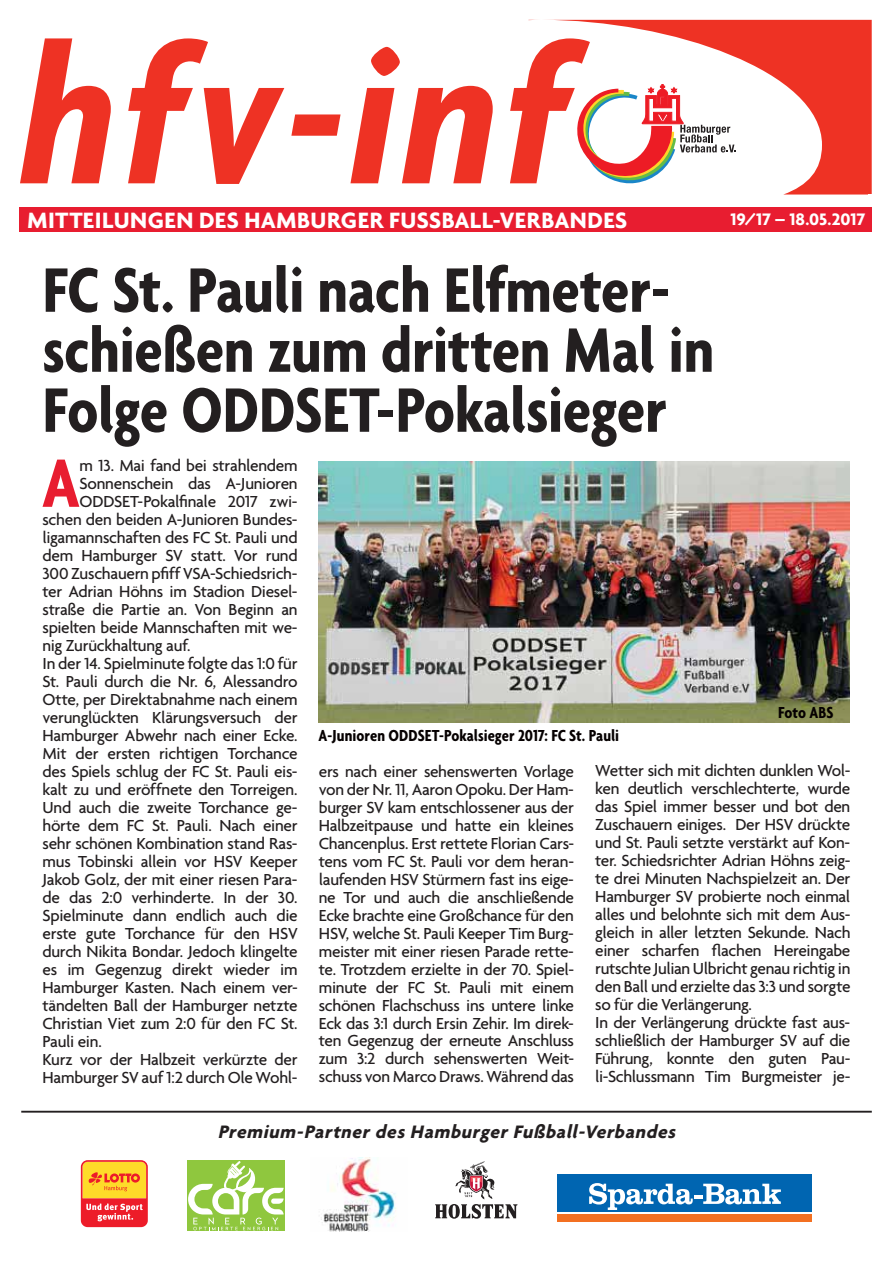
<style>
.page{position:relative;width:893px;height:1263px;background:#fff}
.page>*{position:absolute;margin:0;border:0;box-sizing:border-box;transform-origin:0 0}
.t1{font:italic 700 condensed 210.6px "Agenda";letter-spacing:.04em;color:#ee3224}
.t2{font:700 condensed 73.65px "Agenda";color:#e81d30}
.t3{font:700 condensed 67.8px/60px "Agenda";letter-spacing:-.01em;color:#231f20}
.t4{font:700 24px "Agenda";letter-spacing:.02em;color:#fff}
.t5{font:italic 700 19.5px "Agenda";color:#231f20}
.t6{font:700 18px "Agenda";letter-spacing:-.005em;color:#fff}
.t7{font:500 17.25px/18px "Agenda";letter-spacing:-.02em;color:#231f20;text-align:justify}
.t8{font:700 condensed 17.25px "Agenda";color:#060001}
</style>
<div class="page">
<svg style="left:528px;top:20px;width:344px;height:175px"></svg>
<hr style="left:21px;top:1111px;width:851px;height:1px;background:#231f20">
<div style="left:19px;top:207px;width:853px;height:25px;background:#e81d30"></div>
<div style="left:588px;top:78px;width:172px;height:114px;background:#fff"></div>
<svg style="left:574px;top:84px;width:162px;height:101px"></svg>
<div style="left:187px;top:1160px;width:98px;height:70px;background:#8fc73e"></div>
<svg style="left:188px;top:1161px;width:96px;height:69px"></svg>
<svg style="left:81px;top:1160px;width:67px;height:67px;background:#f5823a"></svg>
<svg style="left:560px;top:1214px;width:248px;height:1px"></svg>
<div style="left:557px;top:1174px;width:254px;height:38px;background:#0065b1"></div>
<div style="left:557px;top:1215px;width:254px;height:7px;background:#f37021"></div>
<svg style="left:589px;top:1183px;width:192px;height:27px"></svg>
<svg style="left:435px;top:1161px;width:82px;height:58px"></svg>
<img style="left:321px;top:1157px;width:76px;height:74px">
<img style="left:319px;top:461px;width:530px;height:262px">
<h1 class="t1" style="left:21px;top:3px;width:549px">hfv-inf</h1>
<h3 class="t4" style="left:27px;top:210px;width:602px">MITTEILUNGEN DES HAMBURGER FUSSBALL-VERBANDES</h3>
<p class="t6" style="left:730px;top:212px;width:136px">19/17 – 18.05.2017</p>
<h3 class="t3" style="left:43px;top:269px;width:673px">FC St. Pauli nach Elfmeter&shy;schießen zum dritten Mal in<br>Folge ODDSET-Pokalsieger</h3>
<h2 class="t2" style="left:42px;top:462px;width:39px">A</h2>
<p class="t7" style="left:80px;top:457px;width:220px">m 13. Mai fand bei strahlendem</p>
<p class="t7" style="left:80px;top:475px;width:220px">Sonnenschein das A-Junioren</p>
<p class="t7" style="left:80px;top:493px;width:220px">ODDSET-Pokalfinale 2017 zwi-</p>
<p class="t7" style="left:43px;top:511px;width:257px">schen den beiden A-Junioren Bundes-</p>
<p class="t7" style="left:43px;top:529px;width:257px">ligamannschaften des FC St. Pauli und</p>
<p class="t7" style="left:43px;top:547px;width:257px">dem Hamburger SV statt. Vor rund</p>
<p class="t7" style="left:43px;top:565px;width:257px">300 Zuschauern pfiff VSA-Schiedsrich-</p>
<p class="t7" style="left:43px;top:583px;width:257px">ter Adrian Höhns im Stadion Diesel-</p>
<p class="t7" style="left:43px;top:601px;width:257px">straße die Partie an. Von Beginn an</p>
<p class="t7" style="left:43px;top:619px;width:257px">spielten beide Mannschaften mit we-</p>
<p class="t7" style="left:43px;top:637px;width:149px">nig Zurückhaltung auf.</p>
<p class="t7" style="left:43px;top:655px;width:257px">In der 14. Spielminute folgte das 1:0 für</p>
<p class="t7" style="left:43px;top:673px;width:257px">St. Pauli durch die Nr. 6, Alessandro</p>
<p class="t7" style="left:43px;top:691px;width:257px">Otte, per Direktabnahme nach einem</p>
<p class="t7" style="left:43px;top:709px;width:257px">verunglückten Klärungsversuch der</p>
<p class="t7" style="left:43px;top:727px;width:257px">Hamburger Abwehr nach einer Ecke.</p>
<p class="t7" style="left:43px;top:745px;width:257px">Mit der ersten richtigen Torchance</p>
<p class="t7" style="left:43px;top:763px;width:257px">des Spiels schlug der FC St. Pauli eis-</p>
<p class="t7" style="left:43px;top:781px;width:257px">kalt zu und eröffnete den Torreigen.</p>
<p class="t7" style="left:43px;top:799px;width:257px">Und auch die zweite Torchance ge-</p>
<p class="t7" style="left:43px;top:817px;width:257px">hörte dem FC St. Pauli. Nach einer</p>
<p class="t7" style="left:43px;top:835px;width:257px">sehr schönen Kombination stand Ras-</p>
<p class="t7" style="left:43px;top:853px;width:257px">mus Tobinski allein vor HSV Keeper</p>
<p class="t7" style="left:43px;top:871px;width:257px">Jakob Golz, der mit einer riesen Para-</p>
<p class="t7" style="left:43px;top:889px;width:257px">de das 2:0 verhinderte. In der 30.</p>
<p class="t7" style="left:43px;top:907px;width:257px">Spielminute dann endlich auch die</p>
<p class="t7" style="left:43px;top:925px;width:257px">erste gute Torchance für den HSV</p>
<p class="t7" style="left:43px;top:943px;width:257px">durch Nikita Bondar. Jedoch klingelte</p>
<p class="t7" style="left:43px;top:961px;width:257px">es im Gegenzug direkt wieder im</p>
<p class="t7" style="left:43px;top:979px;width:257px">Hamburger Kasten. Nach einem ver-</p>
<p class="t7" style="left:43px;top:997px;width:257px">tändelten Ball der Hamburger netzte</p>
<p class="t7" style="left:43px;top:1015px;width:257px">Christian Viet zum 2:0 für den FC St.</p>
<p class="t7" style="left:43px;top:1033px;width:61px">Pauli ein.</p>
<p class="t7" style="left:43px;top:1051px;width:257px">Kurz vor der Halbzeit verkürzte der</p>
<p class="t7" style="left:43px;top:1069px;width:257px">Hamburger SV auf 1:2 durch Ole Wohl-</p>
<p class="t8" style="left:778px;top:708px;width:57px">Foto ABS</p>
<p class="t8" style="left:319px;top:730px;width:302px">A-Junioren ODDSET-Pokalsieger 2017: FC St. Pauli</p>
<p class="t7" style="left:319px;top:763px;width:257px">ers nach einer sehenswerten Vorlage von der Nr. 11, Aaron Opoku. Der Ham&shy;burger SV kam entschlossener aus der Halbzeitpause und hatte ein kleines Chancenplus. Erst rettete Florian Cars&shy;tens vom FC St. Pauli vor dem heran&shy;laufenden HSV Stürmern fast ins eige&shy;ne Tor und auch die anschließende Ecke brachte eine Großchance für den HSV, welche St. Pauli Keeper Tim Burg&shy;meister mit einer riesen Parade rette&shy;te. Trotzdem erzielte in der 70. Spiel&shy;minute der FC St. Pauli mit einem schönen Flachschuss ins untere linke Eck das 3:1 durch Ersin Zehir. Im direk&shy;ten Gegenzug der erneute Anschluss zum 3:2 durch sehenswerten Weit&shy;schuss von Marco Draws. Während das</p>
<p class="t7" style="left:595px;top:763px;width:257px;text-align:left">Wetter sich mit dichten dunklen Wol&shy;ken deutlich verschlechterte, wurde das Spiel immer besser und bot den Zuschauern einiges. Der HSV drückte und St. Pauli setzte verstärkt auf Kon&shy;ter. Schiedsrichter Adrian Höhns zeig&shy;te drei Minuten Nachspielzeit an. Der Hamburger SV probierte noch einmal alles und belohnte sich mit dem Aus&shy;gleich in aller letzten Sekunde. Nach einer scharfen flachen Hereingabe rutschte Julian Ulbricht genau richtig in den Ball und erzielte das 3:3 und sorgte so für die Verlängerung.<br>In der Verlängerung drückte fast aus&shy;schließlich der Hamburger SV auf die Führung, konnte den guten Pau&shy;li-Schlussmann Tim Burgmeister je-</p>
<p class="t5" style="left:218px;top:1124px;width:463px">Premium-Partner des Hamburger Fußball-Verbandes</p>
</div>
